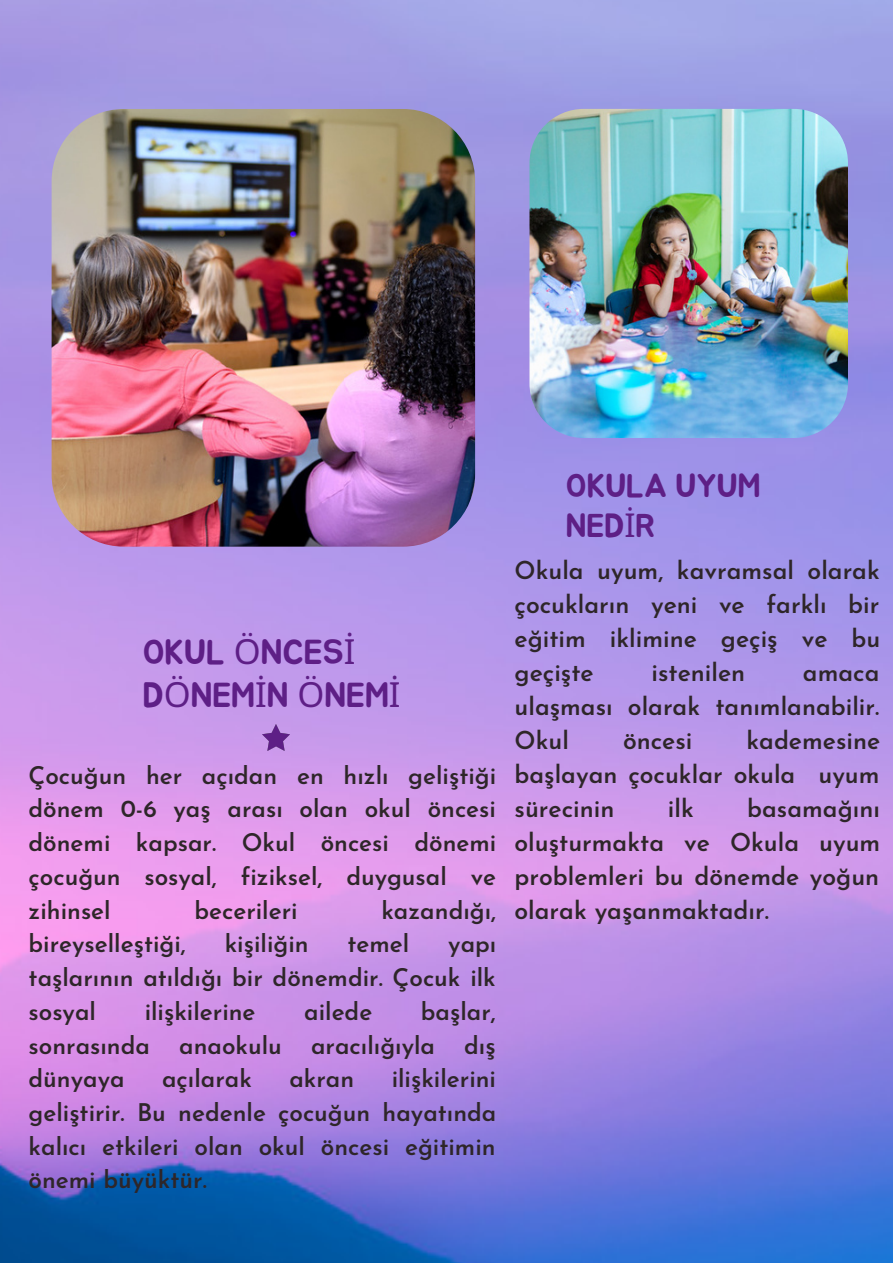
<style>
.page{position:relative;width:893px;height:1264px;background:#fff}
.page>*{position:absolute;margin:0;border:0;box-sizing:border-box;transform-origin:0 0}
.t1{font:34.5px/42.8px "Jua";color:#5e1f86}
.t2{font:32.85px/40.7px "Jua";color:#5e1f86}
.t3{font:600 24.75px/34px "Josefin Sans";color:#2e2629;text-align:justify}
.t4{font:600 24.3px/33.8px "Josefin Sans";color:#2e2629}
.s1{font-family:"Noto Sans"}
</style>
<div class="page">
<img style="left:0;top:0;width:892px;height:1262px">
<img style="left:52px;top:109px;width:423px;height:437px;border-radius:72px">
<img style="left:529px;top:109px;width:318px;height:329px;border-radius:54px">
<img style="left:262px;top:724px;width:27px;height:26px">
<h1 class="t1" style="left:143px;top:632px;width:259px">OKUL <span class="s1">Ö</span>NCES<span class="s1">İ<br></span>D<span class="s1">Ö</span>NEM<span class="s1">İ</span>N <span class="s1">Ö</span>NEM<span class="s1">İ</span></h1>
<p class="t4" style="left:29px;top:760px;width:469px">Çocuğun her açıdan en hızlı geliştiği dönem 0-6 yaş arası olan okul öncesi dönemi kapsar. Okul öncesi dönemi çocuğun sosyal, fiziksel, duygusal ve zihinsel</p>
<p class="t4" style="left:194px;top:895px;width:101px">becerileri</p>
<p class="t4" style="left:381px;top:895px;width:116px">kazandığı,</p>
<p class="t4" style="left:29px;top:929px;width:159px">bireyselleştiği,</p>
<p class="t4" style="left:225px;top:929px;width:85px">kişiliğin</p>
<p class="t4" style="left:347px;top:929px;width:63px">temel</p>
<p class="t4" style="left:29px;top:929px;width:469px;text-align:justify;text-indent:419px">yapı taşlarının atıldığı bir dönemdir. Çocuk ilk sosyal</p>
<p class="t4" style="left:29px;top:996px;width:469px;text-align:justify;text-indent:392px">başlar, sonrasında anaokulu aracılığıyla dış dünyaya</p>
<p class="t4" style="left:145px;top:996px;width:112px">ilişkilerine</p>
<p class="t4" style="left:304px;top:996px;width:70px">ailede</p>
<p class="t4" style="left:29px;top:1064px;width:469px;text-indent:363px">ilişkilerini geliştirir. Bu nedenle çocuğun hayatında kalıcı etkileri olan okul öncesi eğitimin önemi büyüktür.</p>
<p class="t4" style="left:162px;top:1064px;width:91px">açılarak</p>
<p class="t4" style="left:289px;top:1064px;width:66px">akran</p>
<h2 class="t2" style="left:566px;top:466px;width:196px">OKULA UYUM<br>NED<span class="s1">İ</span>R</h2>
<p class="t3" style="left:514px;top:555px;width:367px">Okula uyum, kavramsal olarak çocukların yeni ve farklı bir eğitim iklimine geçiş ve bu geçişte</p>
<p class="t3" style="left:651px;top:657px;width:95px">istenilen</p>
<p class="t3" style="left:514px;top:657px;width:366px;text-indent:288px">amaca ulaşması olarak tanımlanabilir.<br>Okul</p>
<p class="t3" style="left:514px;top:725px;width:367px;text-indent:232px">kademesine başlayan çocuklar okula uyum sürecinin</p>
<p class="t3" style="left:623px;top:725px;width:67px">öncesi</p>
<p class="t3" style="left:514px;top:793px;width:367px;text-indent:233px">basamağını oluşturmakta ve Okula uyum problemleri bu dönemde yoğun olarak yaşanmaktadır.</p>
<p class="t3" style="left:667px;top:793px;width:27px">ilk</p>
</div>
